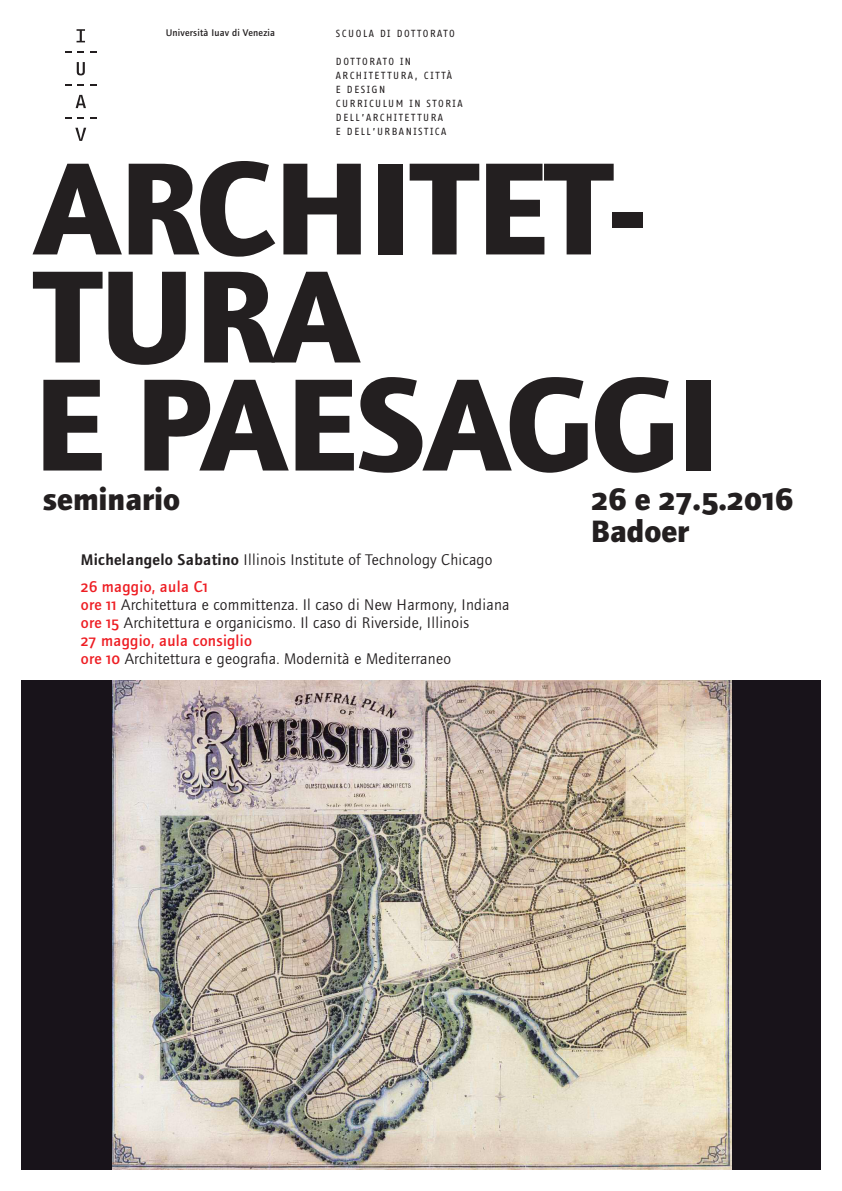
<style>
.page{position:relative;width:842px;height:1191px;background:#fff}
.page>*{position:absolute;margin:0;border:0;box-sizing:border-box;transform-origin:0 0}
.TITOLO{font:700 136px/108px "Foundry Journal";letter-spacing:-.01em;color:#231f20}
.SOTTOTITOLO___INFO{font:700 32px "Foundry Journal";color:#231f20}
.SOTTOTITOLO___INFO-2{font:700 32px "Foundry Journal SC";color:#231f20}
.TESTO_piccolo{font:16px "Foundry Journal";letter-spacing:.02em;color:#231f20}
.TESTO_piccolo-2{font:500 16px "Foundry Journal";letter-spacing:.02em;color:#ee1d23}
.INTESTAZIONE_maiusco{font:10px/14px "Fago Office Sans";letter-spacing:.15em;color:#231f20}
.INTESTAZIONE_iuav{font:500 10px "Foundry Journal";letter-spacing:.02em;color:#231f20}
.INTESTAZIONE_minusco{font:10px "Fago Office Sans";letter-spacing:.15em;color:#231f20}
.s1{font-weight:600}
.s2{font-family:"Foundry Journal SC"}
.s3{font-weight:500;color:#ee1d23}
.s4{font-family:"Foundry Journal SC";font-weight:500;color:#ee1d23}
.s5{font-family:"Foundry Journal"}
</style>
<div class="page">
<svg style="left:77px;top:29px;width:8px;height:13px"></svg>
<svg style="left:65px;top:51px;width:7px;height:2px"></svg>
<svg style="left:78px;top:51px;width:6px;height:2px"></svg>
<svg style="left:90px;top:51px;width:6px;height:2px"></svg>
<svg style="left:77px;top:62px;width:8px;height:13px"></svg>
<svg style="left:65px;top:84px;width:7px;height:2px"></svg>
<svg style="left:78px;top:84px;width:6px;height:2px"></svg>
<svg style="left:90px;top:84px;width:6px;height:2px"></svg>
<svg style="left:76px;top:95px;width:10px;height:13px"></svg>
<svg style="left:65px;top:117px;width:7px;height:2px"></svg>
<svg style="left:78px;top:117px;width:6px;height:2px"></svg>
<svg style="left:90px;top:117px;width:6px;height:2px"></svg>
<svg style="left:75px;top:128px;width:11px;height:13px"></svg>
<div style="left:21px;top:680px;width:800px;height:489px;background:#18131a"></div>
<img style="left:113px;top:680px;width:618px;height:489px">
<p class="INTESTAZIONE_iuav" style="left:166px;top:27px;width:111px">Università Iuav di Venezia</p>
<p class="INTESTAZIONE_minusco" style="left:336px;top:28px;width:120px">SCUOLA DI DOTTORATO</p>
<p class="INTESTAZIONE_maiusco" style="left:336px;top:55px;width:118px">DOTTORATO IN<br>ARCHITETTURA, CITTÀ</p>
<p class="INTESTAZIONE_maiusco" style="left:336px;top:83px;width:51px">E DESIGN</p>
<p class="INTESTAZIONE_maiusco" style="left:336px;top:97px;width:128px">CURRICULUM IN STORIA<br>DELL’ARCHITETTURA</p>
<p class="INTESTAZIONE_maiusco" style="left:336px;top:125px;width:112px">E DELL’URBANISTICA</p>
<p class="TITOLO" style="left:34px;top:155px;width:614px">ARCHITET-<br>TURA</p>
<p class="TITOLO" style="left:34px;top:371px;width:687px">E PAESAGGI</p>
<p class="SOTTOTITOLO___INFO" style="left:43px;top:481px;width:139px">seminario</p>
<p class="TESTO_piccolo" style="left:81px;top:551px;width:413px"><span class="s1">Michelangelo Sabatino</span> Illinois Institute of Technology Chicago</p>
<p class="TESTO_piccolo-2" style="left:81px;top:577px;width:129px"><span class="s2">26</span> maggio, aula C<span class="s2">1</span></p>
<p class="TESTO_piccolo" style="left:81px;top:596px;width:430px"><span class="s3">ore</span> <span class="s4">11</span> Architettura e committenza. Il caso di New Harmony, Indiana</p>
<p class="TESTO_piccolo" style="left:81px;top:614px;width:390px"><span class="s3">ore</span> <span class="s4">15</span> Architettura e organicismo. Il caso di Riverside, Illinois</p>
<p class="TESTO_piccolo-2" style="left:81px;top:631px;width:173px"><span class="s2">27</span> maggio, aula consiglio</p>
<p class="TESTO_piccolo" style="left:81px;top:650px;width:372px"><span class="s3">ore</span> <span class="s4">10</span> Architettura e geografia. Modernità e Mediterraneo</p>
<p class="SOTTOTITOLO___INFO-2" style="left:591px;top:481px;width:204px">26 <span class="s5">e</span> 27.5.2016</p>
<p class="SOTTOTITOLO___INFO" style="left:591px;top:513px;width:100px">Badoer</p>
</div>
